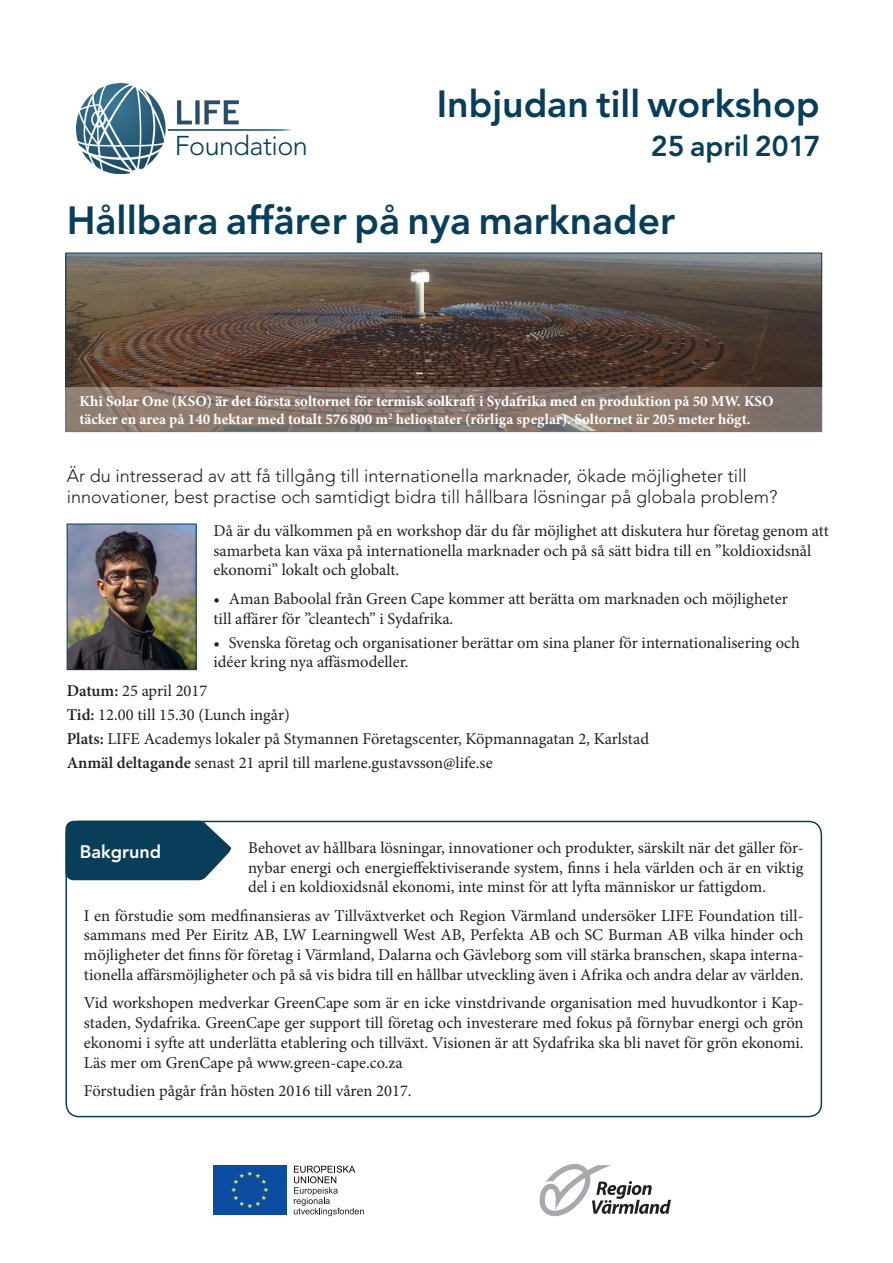
<style>
.page{position:relative;width:893px;height:1263px;background:#fff}
.page>*{position:absolute;margin:0;border:0;box-sizing:border-box;transform-origin:0 0}
.t1{font:800 39px "Avenir LT Std";color:#083e5a}
.t2{font:800 37.5px "Avenir LT Std";color:#083e5a}
.t3{font:800 28.5px "Avenir LT Std";color:#083e5a}
.t4{font:300 27px "Avenir LT Std";letter-spacing:-.02em;color:#083e5a}
.t5{font:300 18px/21.6px "Avenir LT Std";color:#231f20}
.t6{font:800 18px "Avenir LT Std";color:#fff}
.t7{font:16.5px/19.8px "Minion Pro";color:#231f20;text-align:justify}
.t8{font:700 15px/18px "Minion Pro";color:#fff}
.s1{font-weight:600}
</style>
<div class="page">
<svg style="left:213px;top:1214px;width:74px;height:1px"></svg>
<div style="left:213px;top:1165px;width:74px;height:49px;background:#0d4da1"></div>
<svg style="left:231px;top:1171px;width:37px;height:37px"></svg>
<svg style="left:294px;top:1166px;width:70px;height:50px"></svg>
<svg style="left:540px;top:1164px;width:131px;height:52px"></svg>
<div style="left:65px;top:821px;width:757px;height:296px;border:2px solid #083e5a;border-radius:13px"></div>
<div style="left:65px;top:821px;width:142px;height:59px;background:#083e5a;border-radius:9px"></div>
<svg style="left:172px;top:820px;width:60px;height:60px"></svg>
<img style="left:76px;top:84px;width:216px;height:89px">
<img style="left:69px;top:526px;width:125px;height:142px">
<div style="left:67px;top:524px;width:129px;height:146px;border:1px solid #083e5a"></div>
<img style="left:67px;top:255px;width:753px;height:133px">
<div style="left:175px;top:134px;width:165px;height:33px;background:#fff"></div>
<svg style="left:65px;top:388px;width:758px;height:45px;background:#897a70"></svg>
<p class="t4" style="left:175px;top:130px;width:135px">Foundation</p>
<p class="t2" style="left:437px;top:82px;width:384px">Inbjudan till workshop</p>
<p class="t3" style="left:651px;top:129px;width:171px">25 april 2017</p>
<p class="t1" style="left:67px;top:197px;width:610px">Hållbara affärer på nya marknader</p>
<p class="t8" style="left:79px;top:392px;width:696px">Khi Solar One (KSO) är det första soltornet för termisk solkraft i Sydafrika med en produktion på 50 MW. KSO täcker en area på 140 hektar med totalt 576 800 m<sup>2</sup> heliostater (rörliga speglar). Soltornet är 205 meter högt.</p>
<p class="t5" style="left:67px;top:465px;width:712px">Är du intresserad av att få tillgång till internationella marknader, ökade möjligheter till innovationer, best practise och samtidigt bidra till hållbara lösningar på globala problem?</p>
<p class="t7" style="left:213px;top:521px;width:617px;text-align:left">Då är du välkommen på en workshop där du får möjlighet att diskutera hur företag genom att samarbeta kan växa på internationella marknader och på så sätt bidra till en ”koldioxidsnål ekonomi” lokalt och globalt.</p>
<p class="t7" style="left:213px;top:589px;width:576px">• Aman Baboolal från Green Cape kommer att berätta om marknaden och möjligheter till affärer för ”cleantech” i Sydafrika.</p>
<p class="t7" style="left:213px;top:632px;width:588px">• Svenska företag och organisationer berättar om sina planer för internationalisering och idéer kring nya affäsmodeller.</p>
<p class="t7" style="left:67px;top:681px;width:142px"><span class="s1">Datum:</span> 25 april 2017</p>
<p class="t7" style="left:67px;top:705px;width:225px"><span class="s1">Tid:</span> 12.00 till 15.30 (Lunch ingår)</p>
<p class="t7" style="left:67px;top:729px;width:584px"><span class="s1">Plats:</span> LIFE Academys lokaler på Stymannen Företagscenter, Köpmannagatan 2, Karlstad</p>
<p class="t7" style="left:67px;top:753px;width:427px"><span class="s1">Anmäl deltagande</span> senast 21 april till marlene.gustavsson@life.se</p>
<p class="t7" style="left:248px;top:838px;width:557px">Behovet av hållbara lösningar, innovationer och produkter, särskilt när det gäller för&shy;nybar energi och energieffektiviserande system, finns i hela världen och är en viktig del i en koldioxidsnål ekonomi, inte minst för att lyfta människor ur fattigdom.</p>
<p class="t7" style="left:84px;top:905px;width:721px">I en förstudie som medfinansieras av Tillväxtverket och Region Värmland undersöker LIFE Foundation till&shy;sammans med Per Eiritz AB, LW Learningwell West AB, Perfekta AB och SC Burman AB vilka hinder och möjligheter det finns för företag i Värmland, Dalarna och Gävleborg som vill stärka branschen, skapa interna&shy;tionella affärsmöjligheter och på så vis bidra till en hållbar utveckling även i Afrika och andra delar av världen.</p>
<p class="t7" style="left:84px;top:993px;width:721px">Vid workshopen medverkar GreenCape som är en icke vinstdrivande organisation med huvudkontor i Kap&shy;staden, Sydafrika. GreenCape ger support till företag och investerare med fokus på förnybar energi och grön ekonomi i syfte att underlätta etablering och tillväxt. Visionen är att Sydafrika ska bli navet för grön ekonomi.<br>Läs mer om GrenCape på www.green-cape.co.za</p>
<p class="t7" style="left:84px;top:1081px;width:329px">Förstudien pågår från hösten 2016 till våren 2017.</p>
<p class="t6" style="left:80px;top:841px;width:83px">Bakgrund</p>
</div>
